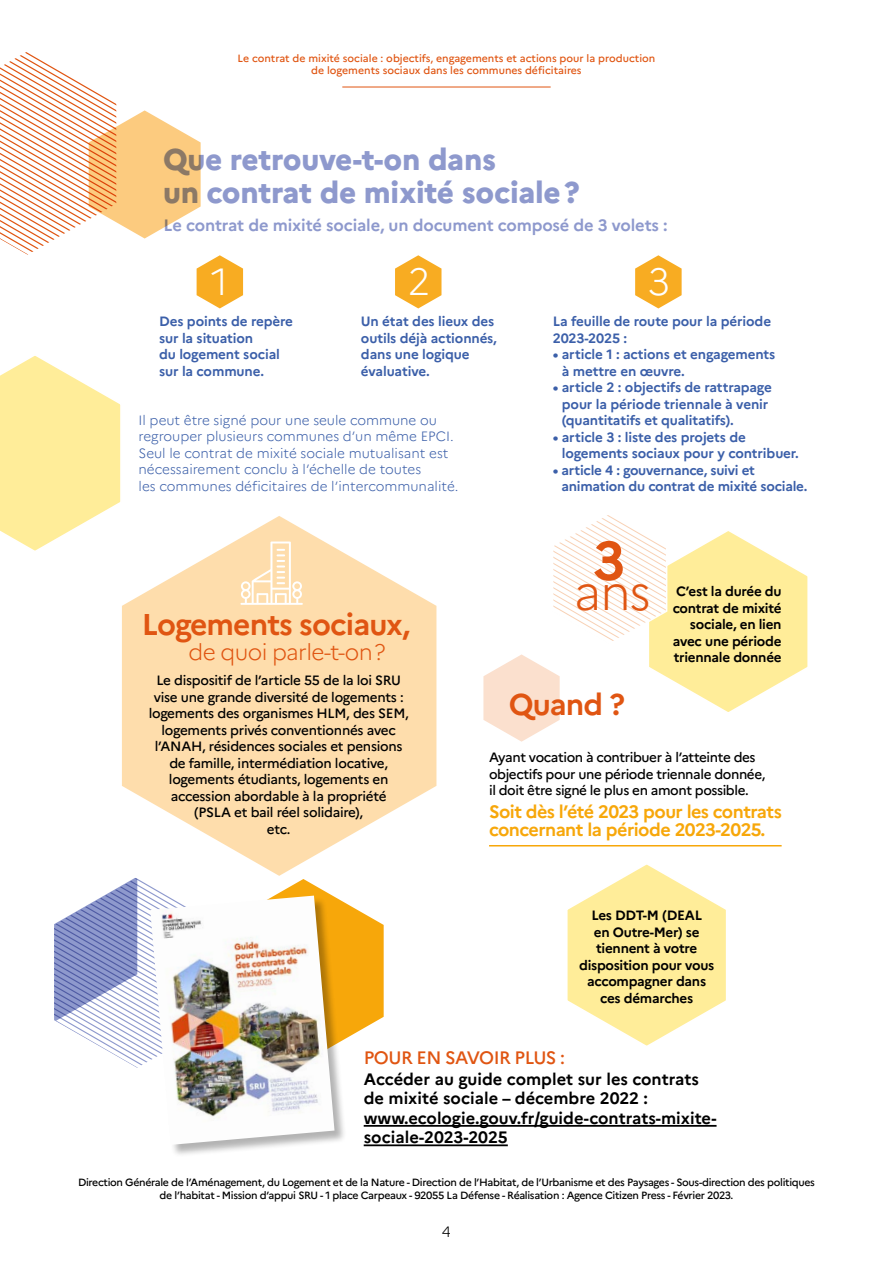
<style>
.page{position:relative;width:893px;height:1263px;background:#fff}
.page>*{position:absolute;margin:0;border:0;box-sizing:border-box;transform-origin:0 0}
.t1{font:700 54px "Marianne";color:#e05512}
.t2{font:300 49.5px "Marianne";color:#e05512}
.t3{font:300 37.8px "Marianne";color:#fff}
.t4{font:800 30px/33px "Marianne";letter-spacing:-.01em;color:#8e99cd}
.t5{font:700 30px "Marianne";letter-spacing:-.03em;color:#e05512}
.t6{font:300 22.5px "Marianne";letter-spacing:-.03em;color:#e05512}
.t7{font:700 18px/18px "Marianne";letter-spacing:-.03em;color:#f7a70a}
.t8{font:500 18px "Marianne";letter-spacing:-.03em;color:#e05512}
.t9{font:700 16.5px/19.5px "Marianne";color:#000}
.t10{font:700 16.5px "Marianne";letter-spacing:-.01em;color:#8e99cd}
.t11{font:300 15px "Marianne";color:#000}
.t12{font:700 13.5px/16.5px "Marianne";letter-spacing:-.01em;color:#3b5fa9}
.t13{font:500 13.5px/16.5px "Marianne";letter-spacing:-.02em;color:#000}
.t14{font:300 13.5px/16.5px "Marianne";color:#3b5fa9}
.t15{font:700 13.5px/16.5px "Marianne";letter-spacing:-.02em;color:#000;text-align:right}
.t16{font:500 10.5px/12.8px "Marianne";letter-spacing:-.03em;color:#000;text-align:center}
.t17{font:500 10.5px/12px "Marianne";color:#e05512;text-align:center}
</style>
<div class="page">
<hr style="left:342px;top:87px;width:209px;height:1px;background:#e05512">
<hr style="left:364px;top:1125px;width:352px;height:2px;background:#000">
<hr style="left:364px;top:1144px;width:144px;height:2px;background:#000">
<svg style="left:54px;top:878px;width:330px;height:190px"></svg>
<div style="left:151px;top:896px;width:196px;height:261px;background:#000;opacity:.3"></div>
<img style="left:150px;top:895px;width:184px;height:250px">
<svg style="left:0;top:52px;width:243px;height:256px"></svg>
<svg style="left:395px;top:255px;width:46px;height:53px"></svg>
<svg style="left:635px;top:255px;width:47px;height:53px"></svg>
<svg style="left:0;top:356px;width:121px;height:195px"></svg>
<svg style="left:483px;top:515px;width:325px;height:227px"></svg>
<hr style="left:489px;top:845px;width:293px;height:1px;background:#f7a70a">
<svg style="left:122px;top:516px;width:314px;height:360px;fill:#feddac"></svg>
<svg style="left:240px;top:541px;width:63px;height:64px"></svg>
<svg style="left:567px;top:864px;width:159px;height:182px"></svg>
<p class="t17" style="left:238px;top:52px;width:419px">Le contrat de mixité sociale : objectifs, engagements et actions pour la production de logements sociaux dans les communes déficitaires</p>
<h3 class="t4" style="left:163px;top:142px;width:418px">Que retrouve-t-on dans<br>un contrat de mixité sociale?</h3>
<p class="t10" style="left:164px;top:215px;width:506px">Le contrat de mixité sociale, un document composé de 3 volets :</p>
<h3 class="t3" style="left:211px;top:259px;width:19px">1</h3>
<h3 class="t3" style="left:407px;top:259px;width:24px">2</h3>
<h3 class="t3" style="left:648px;top:259px;width:24px">3</h3>
<p class="t12" style="left:159px;top:313px;width:135px">Des points de repère sur la situation<br>du logement social sur la commune.</p>
<p class="t12" style="left:361px;top:313px;width:137px">Un état des lieux des outils déjà actionnés, dans une logique évaluative.</p>
<p class="t12" style="left:553px;top:313px;width:220px">La feuille de route pour la période<br>2023-2025 :</p>
<p class="t12" style="left:562px;top:346px;width:215px;text-indent:-9px">• article 1 : actions et engagements à mettre en œuvre.</p>
<p class="t12" style="left:562px;top:379px;width:212px;text-indent:-9px">• article 2 : objectifs de rattrapage pour la période triennale à venir (quantitatifs et qualitatifs).</p>
<p class="t12" style="left:562px;top:429px;width:239px;text-indent:-9px">• article 3 : liste des projets de logements sociaux pour y contribuer.</p>
<p class="t12" style="left:561px;top:462px;width:247px;text-indent:-9px">• article 4 : gouvernance, suivi et animation du contrat de mixité sociale.</p>
<p class="t14" style="left:139px;top:412px;width:321px">Il peut être signé pour une seule commune ou regrouper plusieurs communes d’un même EPCI.<br>Seul le contrat de mixité sociale mutualisant est nécessairement conclu à l’échelle de toutes<br>les communes déficitaires de l’intercommunalité.</p>
<h3 class="t5" style="left:142px;top:606px;width:270px">Logements sociaux,</h3>
<h3 class="t6" style="left:189px;top:638px;width:198px">de quoi parle-t-on?</h3>
<p class="t13" style="left:149px;top:672px;width:262px;text-align:center">Le dispositif de l’article 55 de la loi SRU vise une grande diversité de logements : logements des organismes HLM, des SEM, logements privés conventionnés avec l’ANAH, résidences sociales et pensions de famille, intermédiation locative, logements étudiants, logements en accession abordable à la propriété<br>(PSLA et bail réel solidaire),<br>etc.</p>
<h1 class="t1" style="left:593px;top:528px;width:34px">3</h1>
<h2 class="t2" style="left:574px;top:562px;width:79px">ans</h2>
<h3 class="t5" style="left:509px;top:686px;width:117px">Quand ?</h3>
<p class="t15" style="left:673px;top:583px;width:110px">C’est la durée du contrat de mixité sociale, en lien avec une période triennale donnée</p>
<p class="t13" style="left:489px;top:749px;width:278px">Ayant vocation à contribuer à l’atteinte des objectifs pour une période triennale donnée, il doit être signé le plus en amont possible.</p>
<h3 class="t7" style="left:489px;top:803px;width:294px">Soit dès l’été 2023 pour les contrats concernant la période 2023-2025.</h3>
<p class="t15" style="left:579px;top:907px;width:137px;text-align:center">Les DDT-M (DEAL<br>en Outre-Mer) se tiennent à votre disposition pour vous accompagner dans ces démarches</p>
<h3 class="t8" style="left:364px;top:1046px;width:203px">POUR EN SAVOIR PLUS :</h3>
<p class="t9" style="left:364px;top:1069px;width:354px">Accéder au guide complet sur les contrats de mixité sociale – décembre 2022 : www.ecologie.gouv.fr/guide-contrats-mixite&shy;sociale-2023-2025</p>
<p class="t16" style="left:78px;top:1176px;width:738px">Direction Générale de l’Aménagement, du Logement et de la Nature - Direction de l’Habitat, de l’Urbanisme et des Paysages - Sous-direction des politiques de l’habitat - Mission d’appui SRU - 1 place Carpeaux - 92055 La Défense - Réalisation : Agence Citizen Press - Février 2023.</p>
<p class="t11" style="left:442px;top:1222px;width:10px">4</p>
</div>
